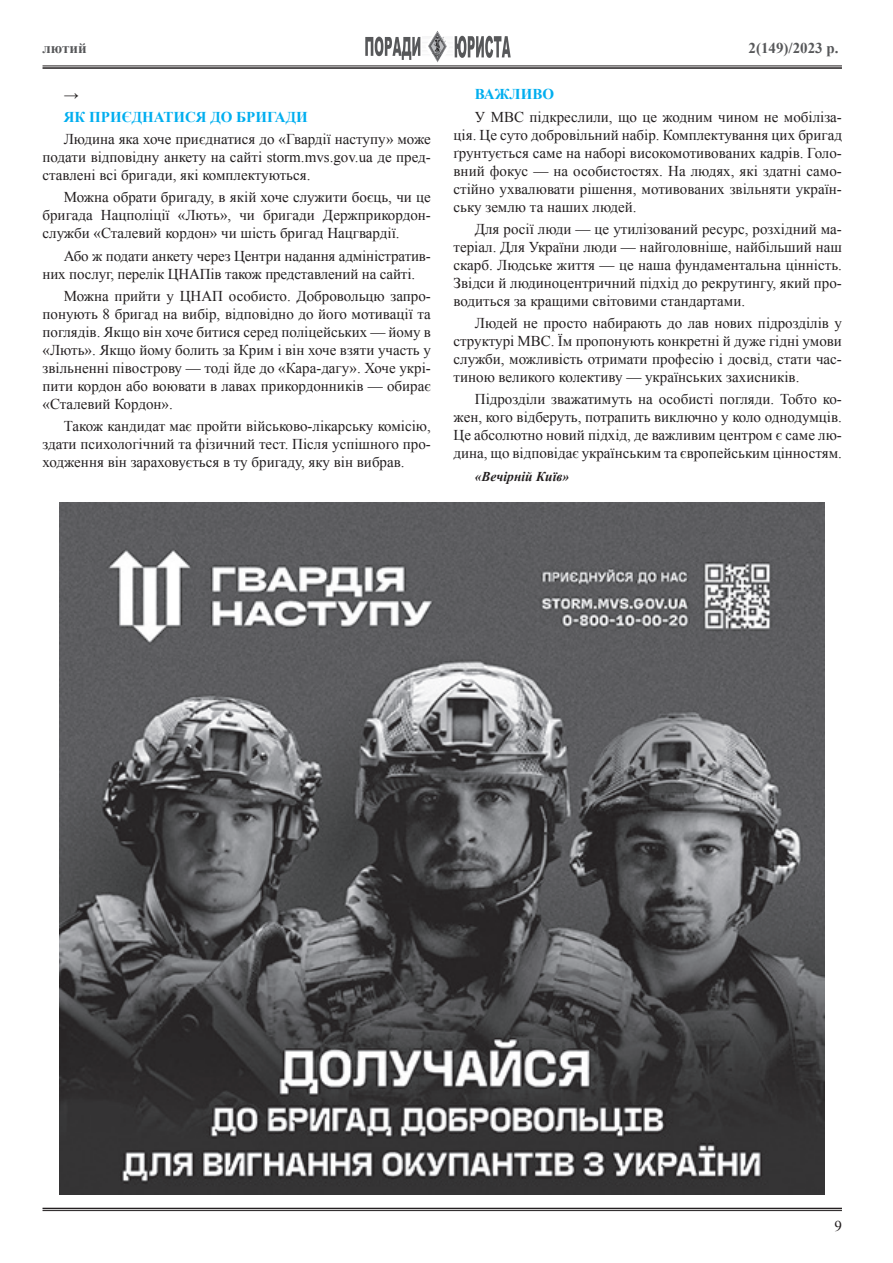
<style>
.page{position:relative;width:893px;height:1263px;background:#fff}
.page>*{position:absolute;margin:0;border:0;box-sizing:border-box;transform-origin:0 0}
.t1{font:15px/18px "Times New Roman";color:#231f20;text-align:justify}
.t2{font:700 15px "Times New Roman";color:#00aeef}
.t3{font:700 15px "Times New Roman";color:#57585a}
.t4{font:italic 700 13.5px "Times New Roman";color:#231f20}
</style>
<div class="page">
<hr style="left:43px;top:67px;width:799px;height:2px;background:#231f20">
<hr style="left:43px;top:1208px;width:799px;height:1px;background:#231f20">
<hr style="left:43px;top:66px;width:799px;height:1px;background:#231f20">
<hr style="left:43px;top:1210px;width:799px;height:1px;background:#231f20">
<svg style="left:455px;top:36px;width:56px;height:22px"></svg>
<svg style="left:365px;top:37px;width:55px;height:23px"></svg>
<img style="left:422px;top:31px;width:25px;height:32px">
<img style="left:60px;top:502px;width:765px;height:693px">
<p class="t3" style="left:43px;top:37px;width:46px">лютий</p>
<p class="t3" style="left:749px;top:37px;width:91px">2(149)/2023 р.</p>
<p class="t1" style="left:64px;top:85px;width:16px">→</p>
<p class="t2" style="left:64px;top:107px;width:245px">ЯК ПРИЄДНАТИСЯ ДО БРИГАДИ</p>
<p class="t1" style="left:43px;top:130px;width:390px;text-indent:21px">Людина яка хоче приєднатися до «Гвардії наступу» може подати відповідну анкету на сайті storm.mvs.gov.ua де пред&shy;ставлені всі бригади, які комплектуються.</p>
<p class="t1" style="left:43px;top:188px;width:390px;text-indent:21px">Можна обрати бригаду, в якій хоче служити боєць, чи це бригада Нацполіції «Лють», чи бригади Держприкордон&shy;служби «Сталевий кордон» чи шість бригад Нацгвардії.</p>
<p class="t1" style="left:43px;top:246px;width:390px;text-indent:21px">Або ж подати анкету через Центри надання адміністратив&shy;них послуг, перелік ЦНАПів також представлений на сайті.</p>
<p class="t1" style="left:43px;top:287px;width:390px;text-indent:21px">Можна прийти у ЦНАП особисто. Добровольцю запро&shy;понують 8 бригад на вибір, відповідно до його мотивації та поглядів. Якщо він хоче битися серед поліцейських — йому в «Лють». Якщо йому болить за Крим і він хоче взяти участь у звільненні півострову — тоді йде до «Кара-дагу». Хоче укрі&shy;пити кордон або воювати в лавах прикордонників — обирає «Сталевий Кордон».</p>
<p class="t1" style="left:43px;top:417px;width:390px;text-indent:21px">Також кандидат має пройти військово-лікарську комісію, здати психологічний та фізичний тест. Після успішного про&shy;ходження він зараховується в ту бригаду, яку він вибрав.</p>
<p class="t2" style="left:475px;top:84px;width:34px">ВАЖЛИ</p>
<p class="t2" style="left:532px;top:84px;width:23px">ВО</p>
<p class="t1" style="left:454px;top:107px;width:390px;text-indent:21px">У МВС підкреслили, що це жодним чином не мобіліза&shy;ція. Це суто добровільний набір. Комплектування цих бригад ґрунтується саме на наборі високомотивованих кадрів. Голо&shy;вний фокус — на особистостях. На людях, які здатні само&shy;стійно ухвалювати рішення, мотивованих звільняти україн&shy;ську землю та наших людей.</p>
<p class="t1" style="left:454px;top:220px;width:390px;text-indent:21px">Для росії люди — це утилізований ресурс, розхідний ма&shy;теріал. Для України люди — найголовніше, найбільший наш скарб. Людське життя — це наша фундаментальна цінність.<br>Звідси й людиноцентричний підхід до рекрутингу, який про&shy;водиться за кращими світовими стандартами.</p>
<p class="t1" style="left:454px;top:314px;width:390px;text-indent:21px">Людей не просто набирають до лав нових підрозділів у структурі МВС. Їм пропонують конкретні й дуже гідні умови служби, можливість отримати професію і досвід, стати час&shy;тиною великого колективу — українських захисників.</p>
<p class="t1" style="left:454px;top:390px;width:390px;text-indent:21px">Підрозділи зважатимуть на особисті погляди. Тобто ко&shy;жен, кого відберуть, потрапить виключно у коло однодумців.<br>Це абсолютно новий підхід, де важливим центром є саме лю&shy;дина, що відповідає українським та європейським цінностям.</p>
<p class="t4" style="left:475px;top:467px;width:96px">«Вечірній Київ»</p>
<p class="t1" style="left:834px;top:1216px;width:9px">9</p>
</div>
